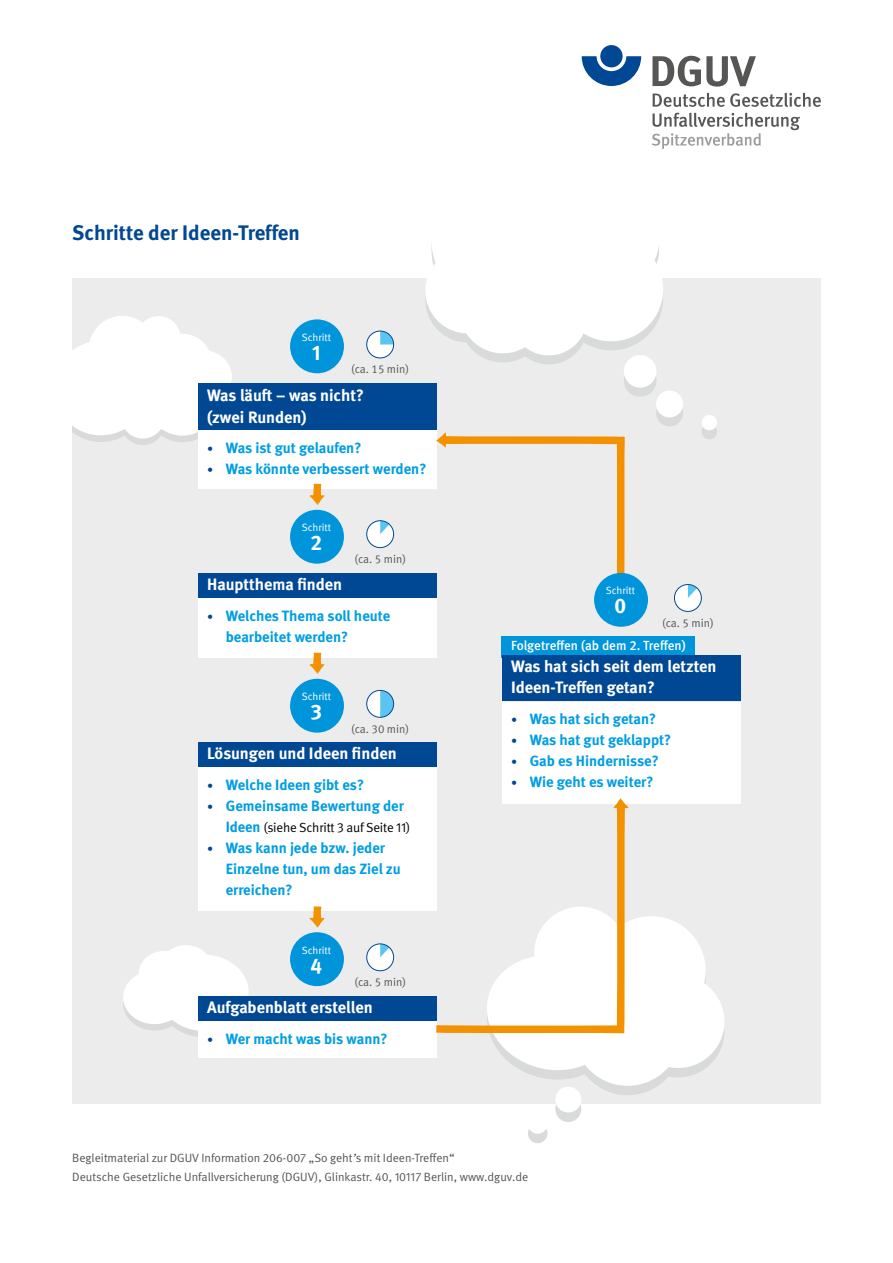
<style>
.page{position:relative;width:893px;height:1263px;background:#fff}
.page>*{position:absolute;margin:0;border:0;box-sizing:border-box;transform-origin:0 0}
.Fließtext_FT_Abstand_nach{font:700 21.15px "DGUV Meta";color:#fff}
.Ueberschriften_H1_Headline{font:700 21px "DGUV Meta";color:#004893}
.Ueberschriften_Zwischenüberschrift_Blau_{font:700 16.5px/22.4px "DGUV Meta";color:#fff}
.t1{font:700 14.85px/21.1px "DGUV Meta";color:#009ee3}
.t2{font:13.2px "DGUV Meta";letter-spacing:-.01em;color:#000}
.Ueberschriften_Zwischenüberschrift_Blau_-2{font:500 13.2px "DGUV Meta";color:#fff}
.Fließtext_FT_Abstand_nach-2{font:12px "DGUV Meta";color:#565655}
.Tabellen_und_Graphen_TI{font:11.55px "DGUV Meta";color:#565655}
.Fließtext_FT_Abstand_nach-3{font:10.5px "DGUV Meta";color:#fff}
.s1{font-weight:400;font-size:12px;color:#004893}
.s2{font-weight:700;font-size:14.85px;color:#009ee3}
.s3{font-style:italic}
</style>
<div class="page">
<svg style="left:582px;top:56px;width:59px;height:30px"></svg>
<div style="left:600px;top:45px;width:23px;height:22px;background:#004893;border-radius:50%"></div>
<svg style="left:652px;top:56px;width:104px;height:31px"></svg>
<svg style="left:653px;top:93px;width:168px;height:14px"></svg>
<svg style="left:652px;top:113px;width:148px;height:36px"></svg>
<div style="left:72px;top:278px;width:749px;height:826px;background:#ececec"></div>
<svg style="left:123px;top:945px;width:126px;height:92px"></svg>
<svg style="left:72px;top:316px;width:160px;height:129px"></svg>
<svg style="left:603px;top:1089px;width:49px;height:6px"></svg>
<div style="left:555px;top:1096px;width:26px;height:26px;background:#d9dada;border-radius:50%"></div>
<div style="left:528px;top:1123px;width:19px;height:20px;background:#d9dada;border-radius:50%"></div>
<svg style="left:489px;top:916px;width:236px;height:173px;fill:#fff"></svg>
<div style="left:555px;top:1086px;width:26px;height:26px;background:#fff;border-radius:50%"></div>
<div style="left:528px;top:1114px;width:19px;height:20px;background:#fff;border-radius:50%"></div>
<div style="left:702px;top:424px;width:15px;height:15px;background:#d9dada;border-radius:50%"></div>
<div style="left:656px;top:400px;width:27px;height:26px;background:#d9dada;border-radius:50%"></div>
<div style="left:624px;top:364px;width:32px;height:33px;background:#d9dada;border-radius:50%"></div>
<svg style="left:483px;top:357px;width:171px;height:7px"></svg>
<div style="left:702px;top:415px;width:15px;height:15px;background:#fff;border-radius:50%"></div>
<div style="left:656px;top:390px;width:27px;height:27px;background:#fff;border-radius:50%"></div>
<div style="left:624px;top:355px;width:32px;height:33px;background:#fff;border-radius:50%"></div>
<svg style="left:425px;top:245px;width:238px;height:112px;fill:#fff"></svg>
<div style="left:198px;top:388px;width:238px;height:100px;background:#fff"></div>
<div style="left:198px;top:383px;width:238px;height:47px;background:#004893"></div>
<div style="left:198px;top:578px;width:238px;height:79px;background:#fff"></div>
<div style="left:198px;top:573px;width:238px;height:25px;background:#004893"></div>
<div style="left:198px;top:747px;width:238px;height:164px;background:#fff"></div>
<div style="left:198px;top:742px;width:238px;height:25px;background:#004893"></div>
<div style="left:198px;top:1001px;width:238px;height:57px;background:#fff"></div>
<div style="left:198px;top:996px;width:238px;height:25px;background:#004893"></div>
<div style="left:502px;top:636px;width:193px;height:22px;background:#0095db"></div>
<div style="left:502px;top:655px;width:238px;height:46px;background:#004893"></div>
<div style="left:502px;top:702px;width:238px;height:38px;background:#fff"></div>
<div style="left:502px;top:723px;width:238px;height:38px;background:#fff"></div>
<div style="left:502px;top:745px;width:238px;height:37px;background:#fff"></div>
<div style="left:502px;top:766px;width:238px;height:37px;background:#fff"></div>
<div style="left:290px;top:319px;width:54px;height:54px;background:#0095db;border-radius:50%"></div>
<div style="left:290px;top:510px;width:54px;height:54px;background:#0095db;border-radius:50%"></div>
<div style="left:290px;top:679px;width:54px;height:54px;background:#0095db;border-radius:50%"></div>
<div style="left:290px;top:932px;width:54px;height:54px;background:#0095db;border-radius:50%"></div>
<svg style="left:309px;top:484px;width:16px;height:21px"></svg>
<svg style="left:309px;top:653px;width:16px;height:21px"></svg>
<svg style="left:309px;top:906px;width:16px;height:21px"></svg>
<svg style="left:436px;top:798px;width:193px;height:235px"></svg>
<svg style="left:436px;top:432px;width:189px;height:165px"></svg>
<div style="left:594px;top:573px;width:54px;height:54px;background:#0095db;border-radius:50%"></div>
<div style="left:367px;top:331px;width:27px;height:27px;background:#fff;border-radius:50%"></div>
<svg style="left:380px;top:331px;width:14px;height:13px"></svg>
<div style="left:366px;top:331px;width:28px;height:27px;border:1px solid #004893;border-radius:50%"></div>
<div style="left:367px;top:521px;width:27px;height:27px;background:#fff;border-radius:50%"></div>
<svg style="left:380px;top:521px;width:9px;height:13px"></svg>
<div style="left:366px;top:520px;width:28px;height:28px;border:1px solid #004893;border-radius:50%"></div>
<div style="left:367px;top:944px;width:27px;height:27px;background:#fff;border-radius:50%"></div>
<svg style="left:380px;top:944px;width:9px;height:13px"></svg>
<div style="left:366px;top:943px;width:28px;height:28px;border:1px solid #004893;border-radius:50%"></div>
<div style="left:674px;top:584px;width:27px;height:27px;background:#fff;border-radius:50%"></div>
<svg style="left:688px;top:584px;width:9px;height:14px"></svg>
<div style="left:674px;top:584px;width:28px;height:28px;border:1px solid #004893;border-radius:50%"></div>
<div style="left:367px;top:690px;width:27px;height:27px;background:#fff;border-radius:50%"></div>
<svg style="left:380px;top:690px;width:14px;height:27px"></svg>
<div style="left:366px;top:690px;width:28px;height:28px;border:1px solid #004893;border-radius:50%"></div>
<h1 class="Ueberschriften_H1_Headline" style="left:72px;top:220px;width:229px">Schritte der Ideen-Treffen</h1>
<p class="Fließtext_FT_Abstand_nach-3" style="left:302px;top:331px;width:31px">Schritt</p>
<p class="Fließtext_FT_Abstand_nach" style="left:312px;top:340px;width:10px">1</p>
<p class="Tabellen_und_Graphen_TI" style="left:351px;top:363px;width:60px">(ca. 15 min)</p>
<h2 class="Ueberschriften_Zwischenüberschrift_Blau_" style="left:207px;top:384px;width:158px">Was läuft – was nicht? (zwei Runden)</h2>
<p class="t1" style="left:207px;top:438px;width:156px"><span class="s1">•</span> Was ist gut gelaufen?</p>
<p class="t1" style="left:207px;top:459px;width:221px"><span class="s1">•</span> Was könnte verbessert werden?</p>
<p class="Fließtext_FT_Abstand_nach-3" style="left:302px;top:521px;width:31px">Schritt</p>
<p class="Fließtext_FT_Abstand_nach" style="left:310px;top:530px;width:13px">2</p>
<p class="Tabellen_und_Graphen_TI" style="left:354px;top:552px;width:53px">(ca. 5 min)</p>
<h2 class="Ueberschriften_Zwischenüberschrift_Blau_" style="left:207px;top:574px;width:137px">Hauptthema finden</h2>
<p class="t1" style="left:226px;top:605px;width:166px;text-indent:-19px"><span class="s1">•</span> Welches Thema soll heute bearbeitet werden?</p>
<p class="Fließtext_FT_Abstand_nach-3" style="left:302px;top:690px;width:31px">Schritt</p>
<p class="Fließtext_FT_Abstand_nach" style="left:311px;top:699px;width:13px">3</p>
<p class="Tabellen_und_Graphen_TI" style="left:351px;top:722px;width:60px">(ca. 30 min)</p>
<h2 class="Ueberschriften_Zwischenüberschrift_Blau_" style="left:207px;top:743px;width:191px">Lösungen und Ideen finden</h2>
<p class="t1" style="left:207px;top:774px;width:159px"><span class="s1">•</span> Welche Ideen gibt es?</p>
<p class="t1" style="left:207px;top:795px;width:198px"><span class="s1">•</span> Gemeinsame Bewertung der</p>
<p class="t2" style="left:226px;top:820px;width:186px"><span class="s2">Ideen</span> (siehe Schritt 3 auf Seite 11)</p>
<p class="t1" style="left:226px;top:838px;width:176px;text-indent:-19px"><span class="s1">•</span> Was kann jede bzw. jeder<br>Einzelne tun, um das Ziel zu erreichen?</p>
<p class="Fließtext_FT_Abstand_nach-3" style="left:302px;top:944px;width:31px">Schritt</p>
<p class="Fließtext_FT_Abstand_nach" style="left:310px;top:953px;width:13px">4</p>
<p class="Tabellen_und_Graphen_TI" style="left:354px;top:975px;width:53px">(ca. 5 min)</p>
<h2 class="Ueberschriften_Zwischenüberschrift_Blau_" style="left:207px;top:997px;width:167px">Aufgabenblatt erstellen</h2>
<p class="t1" style="left:207px;top:1028px;width:182px"><span class="s1">•</span> Wer macht was bis wann?</p>
<p class="Fließtext_FT_Abstand_nach-3" style="left:606px;top:585px;width:31px">Schritt</p>
<p class="Fließtext_FT_Abstand_nach" style="left:614px;top:593px;width:13px">0</p>
<p class="Tabellen_und_Graphen_TI" style="left:662px;top:616px;width:53px">(ca. 5 min)</p>
<h2 class="Ueberschriften_Zwischenüberschrift_Blau_-2" style="left:511px;top:638px;width:176px">Folgetreffen (ab dem 2. Treffen)</h2>
<h2 class="Ueberschriften_Zwischenüberschrift_Blau_" style="left:511px;top:656px;width:207px;line-height:21.1px">Was hat sich seit dem letzten<br>Ideen-Treffen getan?</h2>
<p class="t1" style="left:511px;top:709px;width:147px"><span class="s1">•</span> Was hat sich getan?</p>
<p class="t1" style="left:511px;top:730px;width:162px"><span class="s1">•</span> Was hat gut geklappt?</p>
<p class="t1" style="left:511px;top:751px;width:149px"><span class="s1">•</span> Gab es Hindernisse?</p>
<p class="t1" style="left:511px;top:772px;width:144px"><span class="s1">•</span> Wie geht es weiter?</p>
<p class="Fließtext_FT_Abstand_nach-2" style="left:72px;top:1150px;width:384px">Begleitmaterial zur DGUV Information 206-007 „So geht<span class="s3">’</span>s mit Ideen-Treffen“</p>
<p class="Fließtext_FT_Abstand_nach-2" style="left:72px;top:1170px;width:457px">Deutsche Gesetzliche Unfallversicherung (DGUV), Glinkastr. 40, 10117 Berlin, www.dguv.de</p>
</div>
